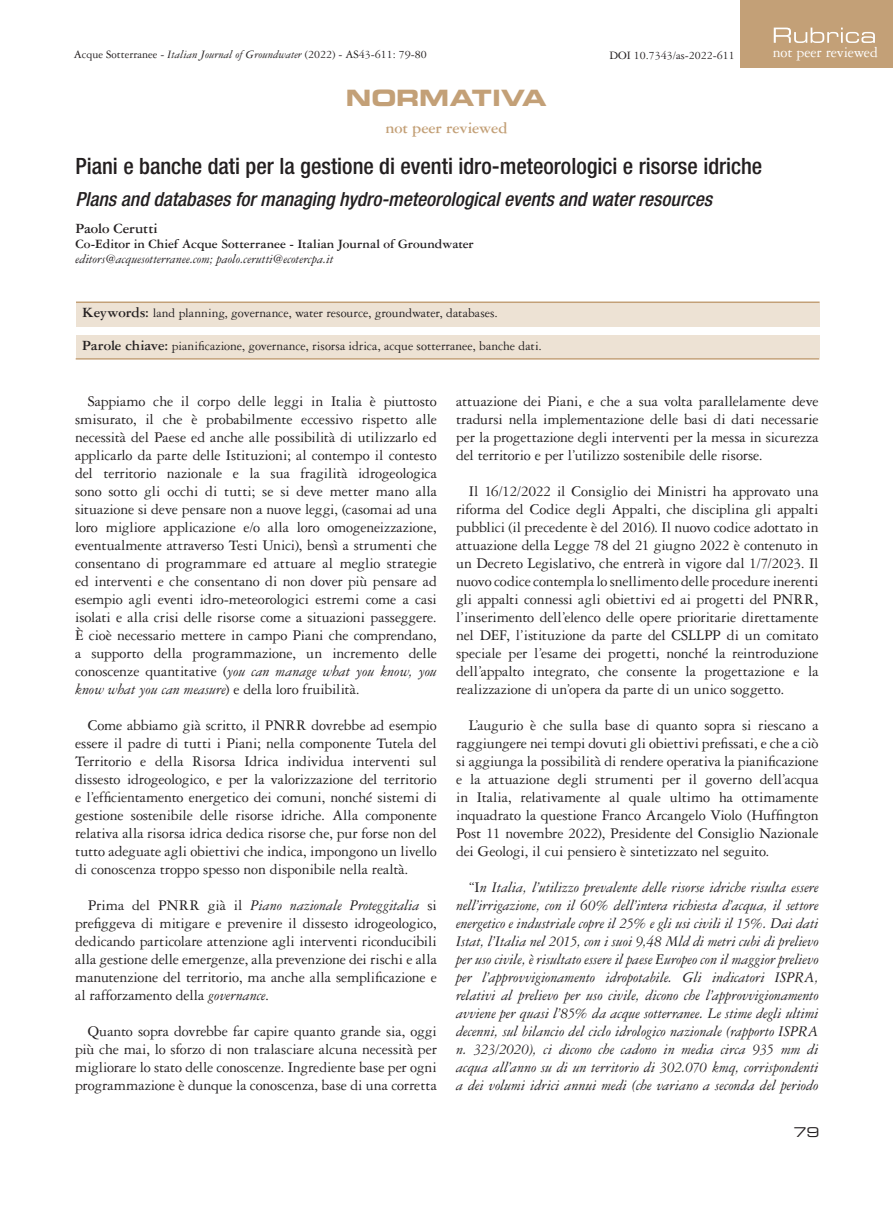
<style>
.page{position:relative;width:893px;height:1212px;background:#fff}
.page>*{position:absolute;margin:0;border:0;box-sizing:border-box;transform-origin:0 0}
.t1{font:500 condensed 22.5px "Helvetica Neue LT Std";color:#231f20}
.t2{font:22.5px "Eurostile LT Std Bold Ex 2";letter-spacing:-.005em;color:#c3a077}
.t3{font:italic 500 condensed 19.5px "Helvetica Neue LT Std";color:#231f20}
.t4{font:700 16.5px "Garamond 3 LT Std";letter-spacing:-.01em;color:#c3a077}
.t5{font:15.75px/18px "Garamond 3 LT Std";letter-spacing:-.005em;color:#231f20;text-align:justify}
.t6{font:italic 15.75px/18px "Garamond 3 LT Std";color:#231f20;text-align:justify}
.t7{font:15.75px "Garamond 3 LT Std";letter-spacing:-.01em;color:#fff}
.t8{font:700 15px "Garamond 3 LT Std";letter-spacing:-.005em;color:#231f20}
.t9{font:13.5px "Garamond 3 LT Std";color:#231f20}
.t10{font:700 13.5px "Garamond 3 LT Std";color:#231f20}
.t11{font:italic 13.5px "Garamond 3 LT Std";color:#231f20}
.t12{font:13.5px "Eurostile LT Std Ex 2";color:#231f20}
.t13{font:12px "Garamond 3 LT Std";color:#231f20}
.s1{font-style:italic}
.s2{font-weight:700;font-size:15px}
.s3{font-style:normal}
</style>
<div class="page">
<div style="left:740px;top:0;width:153px;height:67px;background:#c3a077"></div>
<svg style="left:774px;top:28px;width:101px;height:15px"></svg>
<div style="left:76px;top:335px;width:743px;height:23px;background:#ede2d4"></div>
<div style="left:76px;top:303px;width:743px;height:23px;background:#ede2d4"></div>
<hr style="left:76px;top:301px;width:744px;height:2px;background:#c3a077">
<hr style="left:76px;top:358px;width:743px;height:2px;background:#c3a077">
<p class="t13" style="left:74px;top:48px;width:354px">Acque Sotterranee - <span class="s1">Italian Journal of Groundwater</span> (2022) - AS43-611: 79-80</p>
<p class="t13" style="left:609px;top:49px;width:127px">DOI 10.7343/as-2022-611</p>
<p class="t7" style="left:773px;top:44px;width:106px">not peer reviewed</p>
<h1 class="t2" style="left:346px;top:82px;width:202px">NORMATIVA</h1>
<p class="t4" style="left:385px;top:119px;width:124px">not peer reviewed</p>
<h1 class="t1" style="left:75px;top:153px;width:688px">Piani e banche dati per la gestione di eventi idro-meteorologici e risorse idriche</h1>
<p class="t3" style="left:75px;top:187px;width:638px">Plans and databases for managing hydro-meteorological events and water resources</p>
<p class="t8" style="left:75px;top:220px;width:84px">Paolo Cerutti</p>
<p class="t10" style="left:75px;top:236px;width:400px">Co-Editor in Chief Acque Sotterranee - Italian Journal of Groundwater</p>
<p class="t11" style="left:75px;top:251px;width:260px">editors@acquesotterranee.com; paolo.cerutti@ecotercpa.it</p>
<p class="t9" style="left:82px;top:306px;width:417px"><span class="s2">Keywords:</span> land planning, governance, water resource, groundwater, databases.</p>
<p class="t9" style="left:82px;top:338px;width:461px"><span class="s2">Parole chiave:</span> pianificazione, governance, risorsa idrica, acque sotterranee, banche dati.</p>
<p class="t5" style="left:75px;top:392px;width:363px;text-indent:13px">Sappiamo che il corpo delle leggi in Italia è piuttosto smisurato, il che è probabilmente eccessivo rispetto alle necessità del Paese ed anche alle possibilità di utilizzarlo ed applicarlo da parte delle Istituzioni; al contempo il contesto del territorio nazionale e la sua fragilità idrogeologica sono sotto gli occhi di tutti; se si deve metter mano alla situazione si deve pensare non a nuove leggi, (casomai ad una loro migliore applicazione e/o alla loro omogeneizzazione, eventualmente attraverso Testi Unici), bensì a strumenti che consentano di programmare ed attuare al meglio strategie ed interventi e che consentano di non dover più pensare ad esempio agli eventi idro-meteorologici estremi come a casi isolati e alla crisi delle risorse come a situazioni passeggere.<br>È cioè necessario mettere in campo Piani che comprendano, a supporto della programmazione, un incremento delle conoscenze quantitative (<span class="s1">you can manage what you know, you know what you can measure</span>) e della loro fruibilità.</p>
<p class="t5" style="left:75px;top:716px;width:363px;text-indent:13px">Come abbiamo già scritto, il PNRR dovrebbe ad esempio essere il padre di tutti i Piani; nella componente Tutela del Territorio e della Risorsa Idrica individua interventi sul dissesto idrogeologico, e per la valorizzazione del territorio e l’efficientamento energetico dei comuni, nonché sistemi di gestione sostenibile delle risorse idriche. Alla componente relativa alla risorsa idrica dedica risorse che, pur forse non del tutto adeguate agli obiettivi che indica, impongono un livello di conoscenza troppo spesso non disponibile nella realtà.</p>
<p class="t5" style="left:75px;top:896px;width:363px;text-indent:13px">Prima del PNRR già il <span class="s1">Piano nazionale Proteggitalia</span> si prefiggeva di mitigare e prevenire il dissesto idrogeologico, dedicando particolare attenzione agli interventi riconducibili alla gestione delle emergenze, alla prevenzione dei rischi e alla manutenzione del territorio, ma anche alla semplificazione e al rafforzamento della <span class="s1">governance</span>.</p>
<p class="t5" style="left:75px;top:1022px;width:363px;text-indent:13px">Quanto sopra dovrebbe far capire quanto grande sia, oggi più che mai, lo sforzo di non tralasciare alcuna necessità per migliorare lo stato delle conoscenze. Ingrediente base per ogni programmazione è dunque la conoscenza, base di una corretta</p>
<p class="t5" style="left:456px;top:392px;width:364px">attuazione dei Piani, e che a sua volta parallelamente deve tradursi nella implementazione delle basi di dati necessarie per la progettazione degli interventi per la messa in sicurezza del territorio e per l’utilizzo sostenibile delle risorse.</p>
<p class="t5" style="left:456px;top:482px;width:364px;text-indent:13px">Il 16/12/2022 il Consiglio dei Ministri ha approvato una riforma del Codice degli Appalti, che disciplina gli appalti pubblici (il precedente è del 2016). Il nuovo codice adottato in attuazione della Legge 78 del 21 giugno 2022 è contenuto in un Decreto Legislativo, che entrerà in vigore dal 1/7/2023. Il nuovo codice contempla lo snellimento delle procedure inerenti gli appalti connessi agli obiettivi ed ai progetti del PNRR, l’inserimento dell’elenco delle opere prioritarie direttamente nel DEF, l’istituzione da parte del CSLLPP di un comitato speciale per l’esame dei progetti, nonché la reintroduzione dell’appalto integrato, che consente la progettazione e la realizzazione di un’opera da parte di un unico soggetto.</p>
<p class="t5" style="left:456px;top:716px;width:364px;text-indent:13px">L’augurio è che sulla base di quanto sopra si riescano a raggiungere nei tempi dovuti gli obiettivi prefissati, e che a ciò si aggiunga la possibilità di rendere operativa la pianificazione e la attuazione degli strumenti per il governo dell’acqua in Italia, relativamente al quale ultimo ha ottimamente inquadrato la questione Franco Arcangelo Violo (Huffington Post 11 novembre 2022), Presidente del Consiglio Nazionale dei Geologi, il cui pensiero è sintetizzato nel seguito.</p>
<p class="t6" style="left:456px;top:878px;width:364px;text-indent:13px"><span class="s3">“I</span>n Italia, l’utilizzo prevalente delle risorse idriche risulta essere nell’irrigazione, con il 60% dell’intera richiesta d’acqua, il settore energetico e industriale copre il 25% e gli usi civili il 15%. Dai dati Istat, l’Italia nel 2015, con i suoi 9,48 Mld di metri cubi di prelievo per uso civile, è risultato essere il paese Europeo con il maggior prelievo per l’approvvigionamento idropotabile. Gli indicatori ISPRA, relativi al prelievo per uso civile, dicono che l’approvvigionamento avviene per quasi l’85% da acque sotterranee. Le stime degli ultimi decenni, sul bilancio del ciclo idrologico nazionale (rapporto ISPRA n. 323/2020), ci dicono che cadono in media circa 935 mm di acqua all’anno su di un territorio di 302.070 kmq, corrispondenti a dei volumi idrici annui medi (che variano a seconda del periodo</p>
<p class="t12" style="left:794px;top:1123px;width:28px">79</p>
</div>
